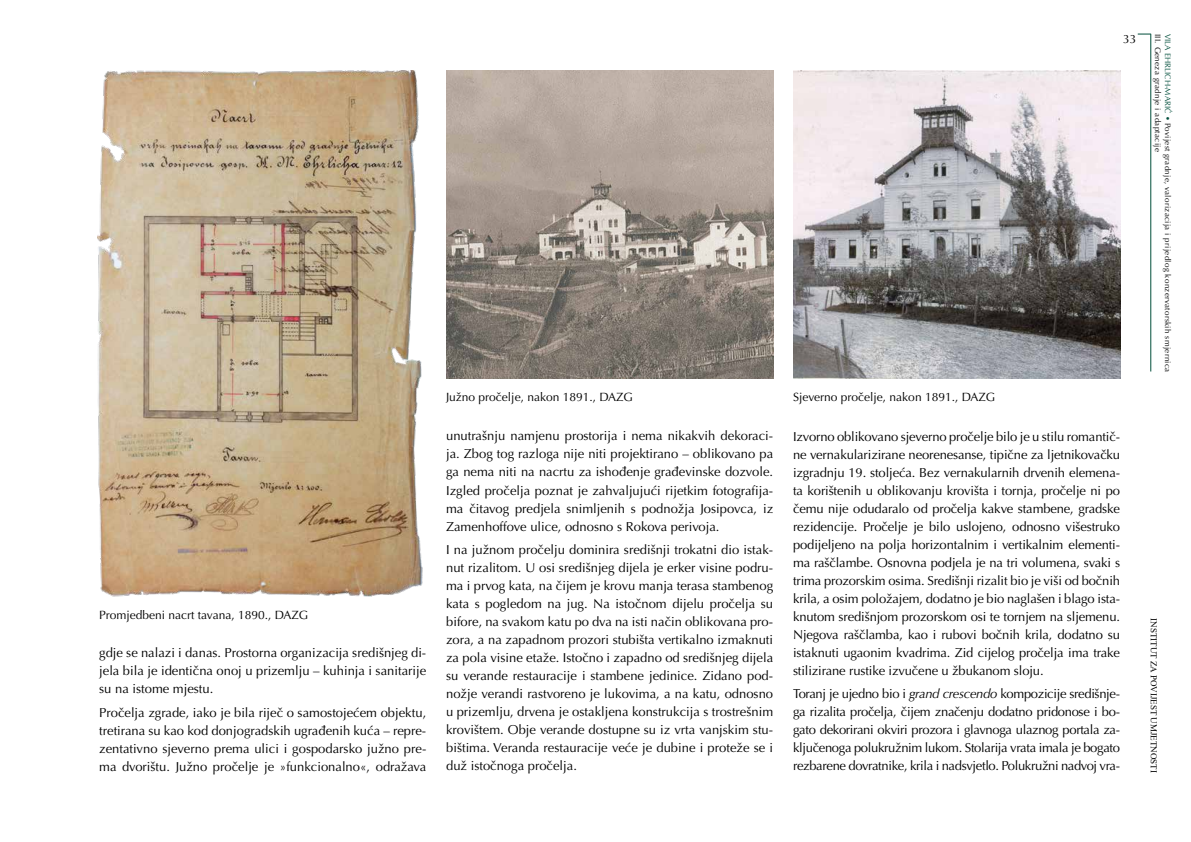
<style>
.page{position:relative;width:1191px;height:842px;background:#fff}
.page>*{position:absolute;margin:0;border:0;box-sizing:border-box;transform-origin:0 0}
.t1{font:13px/18px "Optima LT Pro";color:#000;text-align:justify}
.t2{font:12px "Optima LT Pro";color:#000}
.t3{font:9px "Times New Roman";color:#000}
.t4{font:8px/9.8px "Optima LT Pro";letter-spacing:.04em;color:#000}
.s1{color:#004e3b}
.s2{font-style:italic}
</style>
<div class="page">
<hr style="left:1150px;top:34px;width:1px;height:337px;background:#004e3b">
<svg style="left:1137px;top:34px;width:13px;height:1px"></svg>
<img style="left:98px;top:71px;width:325px;height:525px">
<img style="left:446px;top:71px;width:327px;height:307px">
<img style="left:793px;top:71px;width:327px;height:307px">
<p class="t2" style="left:99px;top:608px;width:210px">Promjedbeni nacrt tavana, 1890., DAZG</p>
<p class="t1" style="left:99px;top:643px;width:328px">gdje se nalazi i danas. Prostorna organizacija središnjeg di&shy;jela bila je identična onoj u prizemlju – kuhinja i sanitarije su na istome mjestu.</p>
<p class="t1" style="left:99px;top:703px;width:328px">Pročelja zgrade, iako je bila riječ o samostojećem objektu, tretirana su kao kod donjogradskih ugrađenih kuća – repre&shy;zentativno sjeverno prema ulici i gospodarsko južno pre&shy;ma dvorištu. Južno pročelje je »funkcionalno«, odražava</p>
<p class="t2" style="left:446px;top:389px;width:188px">Južno pročelje, nakon 1891., DAZG</p>
<p class="t2" style="left:793px;top:389px;width:203px">Sjeverno pročelje, nakon 1891., DAZG</p>
<p class="t2" style="left:1123px;top:31px;width:15px">33</p>
<p class="t4" style="left:1172px;top:34px;width:340px;rotate:90deg"><span class="s1">VILA EHRLICH-MARIĆ •</span> Povijest gradnje, valorizacija i prijedlog konzervatorskih smjernica<br>III. Geneza gradnje i adaptacije</p>
<p class="t1" style="left:446px;top:427px;width:328px">unutrašnju namjenu prostorija i nema nikakvih dekoraci&shy;ja. Zbog tog razloga nije niti projektirano – oblikovano pa ga nema niti na nacrtu za ishođenje građevinske dozvole.<br>Izgled pročelja poznat je zahvaljujući rijetkim fotografija&shy;ma čitavog predjela snimljenih s podnožja Josipovca, iz Zamenhoffove ulice, odnosno s Rokova perivoja.</p>
<p class="t1" style="left:446px;top:541px;width:328px">I na južnom pročelju dominira središnji trokatni dio istak&shy;nut rizalitom. U osi središnjeg dijela je erker visine podru&shy;ma i prvog kata, na čijem je krovu manja terasa stambenog kata s pogledom na jug. Na istočnom dijelu pročelja su bifore, na svakom katu po dva na isti način oblikovana pro&shy;zora, a na zapadnom prozori stubišta vertikalno izmaknuti za pola visine etaže. Istočno i zapadno od središnjeg dijela su verande restauracije i stambene jedinice. Zidano pod&shy;nožje verandi rastvoreno je lukovima, a na katu, odnosno u prizemlju, drvena je ostakljena konstrukcija s trostrešnim krovištem. Obje verande dostupne su iz vrta vanjskim stu&shy;bištima. Veranda restauracije veće je dubine i proteže se i duž istočnoga pročelja.</p>
<p class="t1" style="left:793px;top:427px;width:328px">Izvorno oblikovano sjeverno pročelje bilo je u stilu romantič&shy;ne vernakularizirane neorenesanse, tipične za ljetnikovačku izgradnju 19. stoljeća. Bez vernakularnih drvenih elemena&shy;ta korištenih u oblikovanju krovišta i tornja, pročelje ni po čemu nije odudaralo od pročelja kakve stambene, gradske rezidencije. Pročelje je bilo uslojeno, odnosno višestruko podijeljeno na polja horizontalnim i vertikalnim elementi&shy;ma raščlambe. Osnovna podjela je na tri volumena, svaki s trima prozorskim osima. Središnji rizalit bio je viši od bočnih krila, a osim položajem, dodatno je bio naglašen i blago ista&shy;knutom središnjom prozorskom osi te tornjem na sljemenu.<br>Njegova raščlamba, kao i rubovi bočnih krila, dodatno su istaknuti ugaonim kvadrima. Zid cijelog pročelja ima trake stilizirane rustike izvučene u žbukanom sloju.</p>
<p class="t1" style="left:793px;top:685px;width:328px">Toranj je ujedno bio i <span class="s2">grand crescendo</span> kompozicije središnje&shy;ga rizalita pročelja, čijem značenju dodatno pridonose i bo&shy;gato dekorirani okviri prozora i glavnoga ulaznog portala za&shy;ključenoga polukružnim lukom. Stolarija vrata imala je bogato rezbarene dovratnike, krila i nadsvjetlo. Polukružni nadvoj vra-</p>
<p class="t3" style="left:1160px;top:618px;width:156px;rotate:90deg">INSTITUT ZA POVIJEST UMJETNOSTI</p>
</div>
